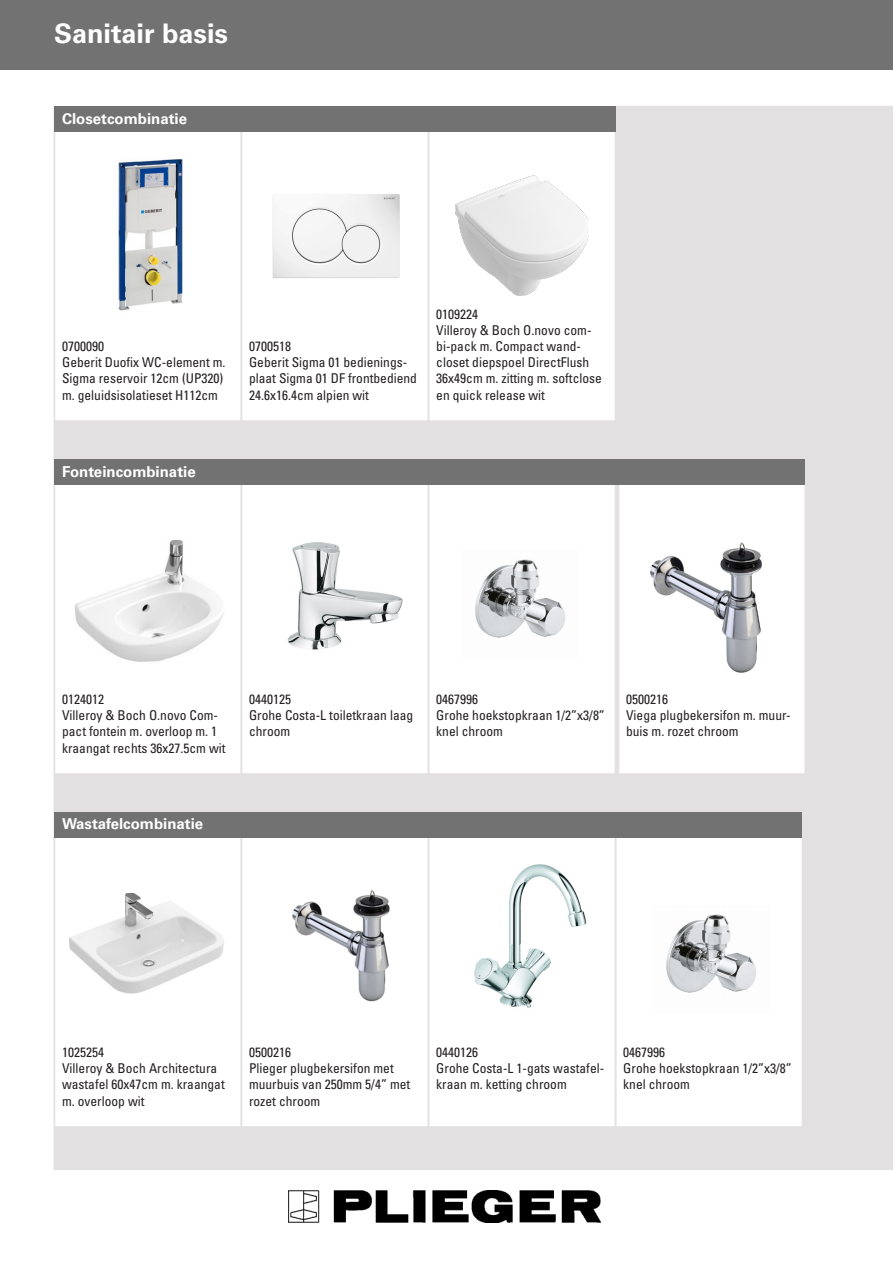
<style>
.page{position:relative;width:893px;height:1263px;background:#fff}
.page>*{position:absolute;margin:0;border:0;box-sizing:border-box;transform-origin:0 0}
.Kop{font:700 27px "Univers LT Std";color:#fff}
.Subkop{font:700 15px "Univers LT Std";color:#fff}
.Platte_tekst{font:condensed 13.5px/16.2px "Univers LT Std";color:#231f20}
</style>
<div class="page">
<div style="left:0;top:0;width:893px;height:70px;background:#717271"></div>
<div style="left:54px;top:106px;width:839px;height:1064px;background:#e3e0e1"></div>
<img style="left:289px;top:1191px;width:311px;height:31px">
<div style="left:54px;top:107px;width:187px;height:314px;background:#fff;border:1px solid #e3e0e1"></div>
<div style="left:54px;top:460px;width:187px;height:314px;background:#fff;border:1px solid #e3e0e1"></div>
<div style="left:54px;top:812px;width:187px;height:315px;background:#fff;border:1px solid #e3e0e1"></div>
<div style="left:428px;top:107px;width:188px;height:314px;background:#fff;border:1px solid #e3e0e1"></div>
<div style="left:428px;top:460px;width:188px;height:314px;background:#fff;border:1px solid #e3e0e1"></div>
<div style="left:428px;top:812px;width:188px;height:315px;background:#fff;border:1px solid #e3e0e1"></div>
<div style="left:241px;top:107px;width:187px;height:314px;background:#fff;border:1px solid #e3e0e1"></div>
<div style="left:241px;top:460px;width:187px;height:314px;background:#fff;border:1px solid #e3e0e1"></div>
<div style="left:241px;top:812px;width:187px;height:315px;background:#fff;border:1px solid #e3e0e1"></div>
<div style="left:616px;top:812px;width:187px;height:315px;background:#fff;border:1px solid #e3e0e1"></div>
<div style="left:54px;top:106px;width:188px;height:26px;background:#717271"></div>
<div style="left:54px;top:459px;width:188px;height:26px;background:#717271"></div>
<div style="left:54px;top:812px;width:188px;height:26px;background:#717271"></div>
<div style="left:241px;top:106px;width:188px;height:26px;background:#717271"></div>
<div style="left:241px;top:459px;width:188px;height:26px;background:#717271"></div>
<div style="left:241px;top:812px;width:188px;height:26px;background:#717271"></div>
<div style="left:428px;top:106px;width:188px;height:26px;background:#717271"></div>
<div style="left:428px;top:812px;width:188px;height:26px;background:#717271"></div>
<div style="left:615px;top:812px;width:187px;height:26px;background:#717271"></div>
<img style="left:118px;top:159px;width:65px;height:152px">
<img style="left:75px;top:540px;width:149px;height:122px">
<img style="left:69px;top:893px;width:155px;height:101px">
<img style="left:272px;top:194px;width:128px;height:84px">
<img style="left:287px;top:542px;width:116px;height:108px">
<img style="left:475px;top:559px;width:91px;height:79px">
<img style="left:666px;top:914px;width:91px;height:79px">
<img style="left:292px;top:890px;width:98px;height:112px">
<img style="left:456px;top:176px;width:132px;height:120px">
<img style="left:474px;top:864px;width:112px;height:144px">
<div style="left:618px;top:460px;width:187px;height:314px;background:#fff;border:1px solid #e3e0e1"></div>
<img style="left:650px;top:543px;width:112px;height:130px">
<div style="left:428px;top:459px;width:376px;height:26px;background:#717271"></div>
<p class="Kop" style="left:54px;top:17px;width:176px">Sanitair basis</p>
<p class="Subkop" style="left:62px;top:109px;width:127px">Closetcombinatie</p>
<p class="Platte_tekst" style="left:62px;top:338px;width:43px">0700090</p>
<p class="Platte_tekst" style="left:62px;top:354px;width:165px">Geberit Duofix WC-element m.<br>Sigma reservoir 12cm (UP320) m. geluidsisolatieset H112cm</p>
<p class="Platte_tekst" style="left:249px;top:338px;width:43px">0700518</p>
<p class="Platte_tekst" style="left:249px;top:354px;width:169px">Geberit Sigma 01 bedienings&shy;plaat Sigma 01 DF frontbediend<br>24.6x16.4cm alpien wit</p>
<p class="Platte_tekst" style="left:436px;top:305px;width:43px">0109224</p>
<p class="Platte_tekst" style="left:436px;top:322px;width:167px">Villeroy &amp; Boch O.novo com&shy;bi-pack m. Compact wand&shy;closet diepspoel DirectFlush<br>36x49cm m. zitting m. softclose en quick release wit</p>
<p class="Subkop" style="left:62px;top:462px;width:135px">Fonteincombinatie</p>
<p class="Platte_tekst" style="left:62px;top:691px;width:43px">0124012</p>
<p class="Platte_tekst" style="left:62px;top:707px;width:165px">Villeroy &amp; Boch O.novo Com&shy;pact fontein m. overloop m. 1 kraangat rechts 36x27.5cm wit</p>
<p class="Platte_tekst" style="left:249px;top:691px;width:43px">0440125</p>
<p class="Platte_tekst" style="left:249px;top:707px;width:166px">Grohe Costa-L toiletkraan laag chroom</p>
<p class="Platte_tekst" style="left:436px;top:691px;width:43px">0467996</p>
<p class="Platte_tekst" style="left:436px;top:707px;width:170px">Grohe hoekstopkraan 1/2”x3/8” knel chroom</p>
<p class="Platte_tekst" style="left:626px;top:691px;width:43px">0500216</p>
<p class="Platte_tekst" style="left:626px;top:707px;width:166px">Viega plugbekersifon m. muur&shy;buis m. rozet chroom</p>
<p class="Subkop" style="left:62px;top:815px;width:143px">Wastafelcombinatie</p>
<p class="Platte_tekst" style="left:62px;top:1044px;width:43px">1025254</p>
<p class="Platte_tekst" style="left:62px;top:1060px;width:164px">Villeroy &amp; Boch Architectura wastafel 60x47cm m. kraangat m. overloop wit</p>
<p class="Platte_tekst" style="left:249px;top:1044px;width:43px">0500216</p>
<p class="Platte_tekst" style="left:249px;top:1060px;width:163px">Plieger plugbekersifon met muurbuis van 250mm 5/4” met rozet chroom</p>
<p class="Platte_tekst" style="left:436px;top:1044px;width:43px">0440126</p>
<p class="Platte_tekst" style="left:436px;top:1060px;width:169px">Grohe Costa-L 1-gats wastafel&shy;kraan m. ketting chroom</p>
<p class="Platte_tekst" style="left:623px;top:1044px;width:43px">0467996</p>
<p class="Platte_tekst" style="left:623px;top:1060px;width:170px">Grohe hoekstopkraan 1/2”x3/8” knel chroom</p>
</div>
